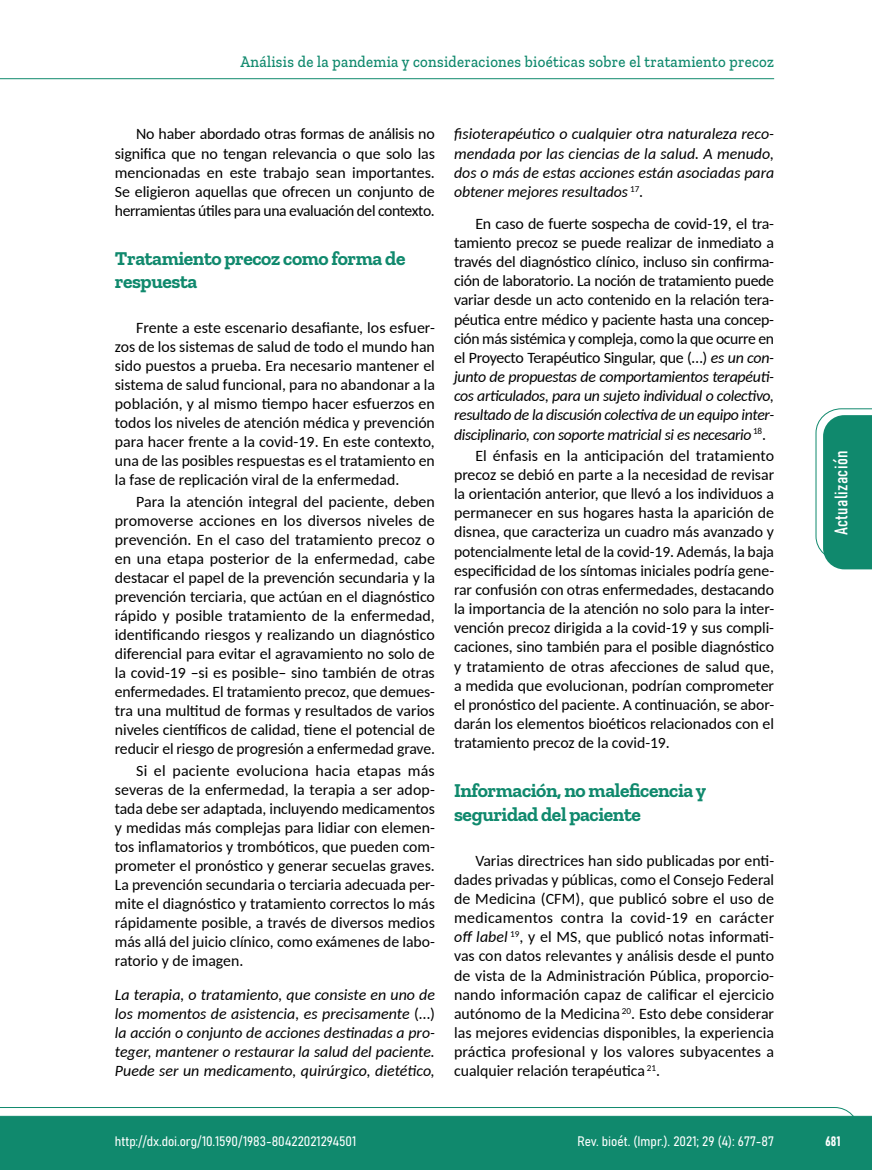
<style>
.page{position:relative;width:872px;height:1170px;background:#fff}
.page>*{position:absolute;margin:0;border:0;box-sizing:border-box;transform-origin:0 0}
.t1{font:700 19.5px/23.5px "Zilla Slab";letter-spacing:-.02em;color:#10896d}
.t2{font:18px "Bahnschrift";letter-spacing:.02em;color:#fff}
.t3{font:500 16.5px "Zilla Slab";letter-spacing:.02em;color:#10896d;scale:.9 1}
.t4{font:15.75px/19.2px "Carlito";letter-spacing:-.005em;color:#000;text-align:justify}
.t5{font:italic 15.75px/19px "Carlito";color:#000;text-align:justify}
.t6{font:13.5px "Bahnschrift";color:#fff}
.s1{font-style:normal}
.s2{font-style:italic}
</style>
<div class="page">
<svg style="left:0;top:1107px;width:859px;height:62px;background:#2e977f"></svg>
<hr style="left:0;top:78px;width:774px;height:1px;background:#10896d">
<svg style="left:815px;top:408px;width:57px;height:161px"></svg>
<p class="t3" style="left:240px;top:53px;width:594px">Análisis de la pandemia y consideraciones bioéticas sobre el tratamiento precoz</p>
<p class="t4" style="left:115px;top:124px;width:322px;text-indent:21px">No haber abordado otras formas de análisis no significa que no tengan relevancia o que solo las mencionadas en este trabajo sean importantes.<br>Se eligieron aquellas que ofrecen un conjunto de herramientas útiles para una evaluación del contexto.</p>
<p class="t1" style="left:115px;top:246px;width:292px">Tratamiento precoz como forma de respuesta</p>
<p class="t4" style="left:115px;top:317px;width:322px;text-indent:21px">Frente a este escenario desafiante, los esfuer&shy;zos de los sistemas de salud de todo el mundo han sido puestos a prueba. Era necesario mantener el sistema de salud funcional, para no abandonar a la población, y al mismo tiempo hacer esfuerzos en todos los niveles de atención médica y prevención para hacer frente a la covid-19. En este contexto, una de las posibles respuestas es el tratamiento en la fase de replicación viral de la enfermedad.</p>
<p class="t4" style="left:115px;top:491px;width:322px;text-indent:21px">Para la atención integral del paciente, deben promoverse acciones en los diversos niveles de prevención. En el caso del tratamiento precoz o en una etapa posterior de la enfermedad, cabe destacar el papel de la prevención secundaria y la prevención terciaria, que actúan en el diagnóstico rápido y posible tratamiento de la enfermedad, identificando riesgos y realizando un diagnóstico diferencial para evitar el agravamiento no solo de la covid-19 –si es posible– sino también de otras enfermedades. El tratamiento precoz, que demues&shy;tra una multitud de formas y resultados de varios niveles científicos de calidad, tiene el potencial de reducir el riesgo de progresión a enfermedad grave.</p>
<p class="t4" style="left:115px;top:760px;width:321px;text-indent:21px">Si el paciente evoluciona hacia etapas más severas de la enfermedad, la terapia a ser adop&shy;tada debe ser adaptada, incluyendo medicamentos y medidas más complejas para lidiar con elemen&shy;tos inflamatorios y trombóticos, que pueden com&shy;prometer el pronóstico y generar secuelas graves.<br>La prevención secundaria o terciaria adecuada per&shy;mite el diagnóstico y tratamiento correctos lo más rápidamente posible, a través de diversos medios más allá del juicio clínico, como exámenes de labo&shy;ratorio y de imagen.</p>
<p class="t5" style="left:115px;top:984px;width:322px">La terapia, o tratamiento, que consiste en uno de los momentos de asistencia, es precisamente <span class="s1">(…) </span>la acción o conjunto de acciones destinadas a pro&shy;teger, mantener o restaurar la salud del paciente.<br>Puede ser un medicamento, quirúrgico, dietético,</p>
<p class="t5" style="left:454px;top:124px;width:322px">fisioterapéutico o cualquier otra naturaleza reco&shy;mendada por las ciencias de la salud. A menudo, dos o más de estas acciones están asociadas para obtener mejores resultados <sup>17</sup>.</p>
<p class="t4" style="left:454px;top:213px;width:321px;text-indent:21px">En caso de fuerte sospecha de covid-19, el tra&shy;tamiento precoz se puede realizar de inmediato a través del diagnóstico clínico, incluso sin confirma&shy;ción de laboratorio. La noción de tratamiento puede variar desde un acto contenido en la relación tera&shy;péutica entre médico y paciente hasta una concep&shy;ción más sistémica y compleja, como la que ocurre en el Proyecto Terapéutico Singular, que (…) <span class="s2">es un con&shy;junto de propuestas de comportamientos terapéuti&shy;cos articulados, para un sujeto individual o colectivo, resultado de la discusión colectiva de un equipo inter&shy;disciplinario, con soporte matricial si es necesario</span> <sup>18</sup>.</p>
<p class="t4" style="left:454px;top:445px;width:322px;text-indent:21px">El énfasis en la anticipación del tratamiento precoz se debió en parte a la necesidad de revisar la orientación anterior, que llevó a los individuos a permanecer en sus hogares hasta la aparición de disnea, que caracteriza un cuadro más avanzado y potencialmente letal de la covid-19. Además, la baja especificidad de los síntomas iniciales podría gene&shy;rar confusión con otras enfermedades, destacando la importancia de la atención no solo para la inter&shy;vención precoz dirigida a la covid-19 y sus compli&shy;caciones, sino también para el posible diagnóstico y tratamiento de otras afecciones de salud que, a medida que evolucionan, podrían comprometer el pronóstico del paciente. A continuación, se abor&shy;darán los elementos bioéticos relacionados con el tratamiento precoz de la covid-19.</p>
<p class="t1" style="left:454px;top:779px;width:253px">Información, no maleficencia y seguridad del paciente</p>
<p class="t4" style="left:454px;top:850px;width:322px;text-indent:21px">Varias directrices han sido publicadas por enti&shy;dades privadas y públicas, como el Consejo Federal de Medicina (CFM), que publicó sobre el uso de medicamentos contra la covid-19 en carácter <span class="s2">off label</span> <sup>19</sup>, y el MS, que publicó notas informati&shy;vas con datos relevantes y análisis desde el punto de vista de la Administración Pública, proporcio&shy;nando información capaz de calificar el ejercicio autónomo de la Medicina <sup>20</sup>. Esto debe considerar las mejores evidencias disponibles, la experiencia práctica profesional y los valores subyacentes a cualquier relación terapéutica <sup>21</sup>.</p>
<p class="t2" style="left:827px;top:535px;width:86px;rotate:-90deg">Actualización</p>
<p class="t6" style="left:115px;top:1131px;width:243px">http://dx.doi.org/10.1590/1983-80422021294501</p>
<p class="t6" style="left:577px;top:1131px;width:198px">Rev. bioét. (Impr.). 2021; 29 (4): 677-87</p>
<p class="t6" style="left:825px;top:1130px;width:17px">681</p>
</div>
